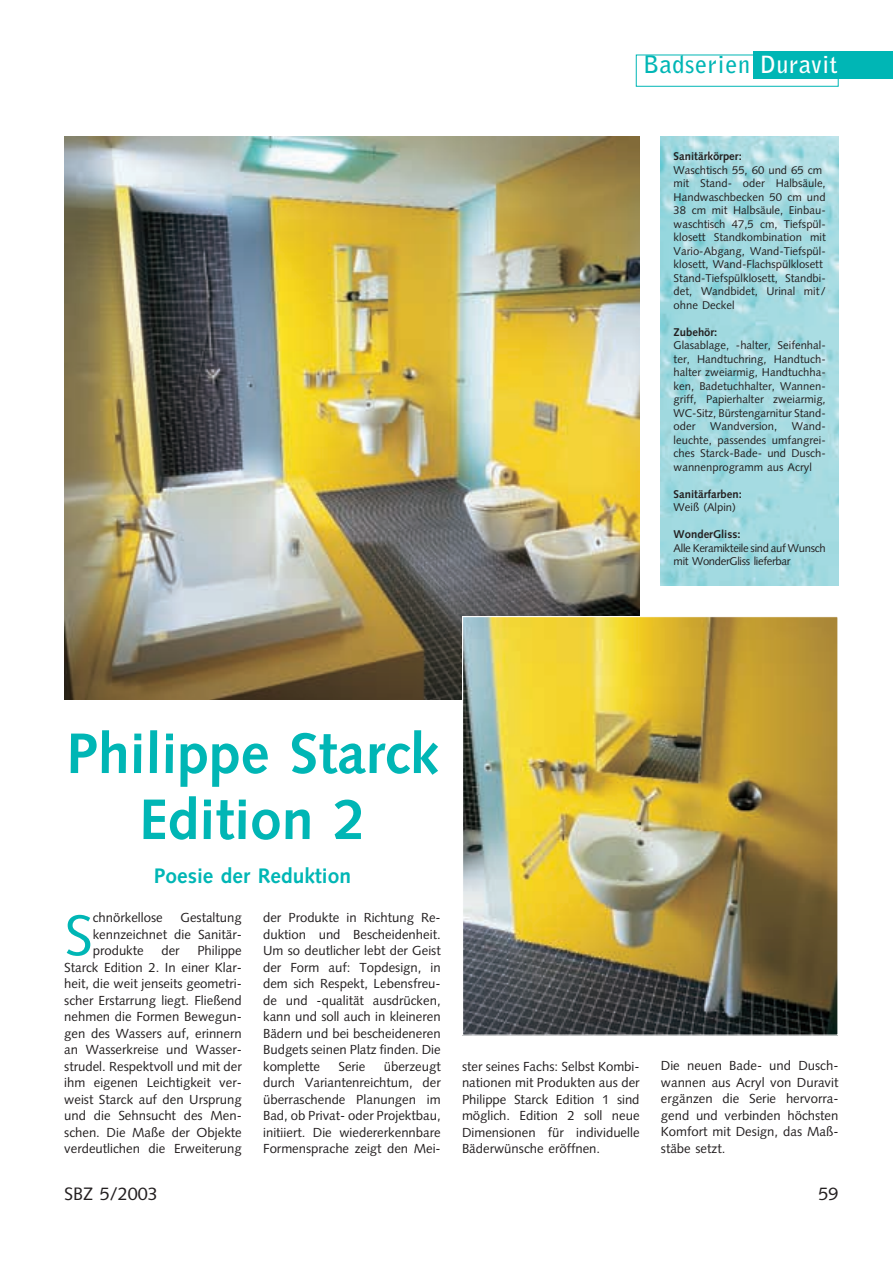
<style>
.page{position:relative;width:893px;height:1263px;background:#fff}
.page>*{position:absolute;margin:0;border:0;box-sizing:border-box;transform-origin:0 0}
.t1{font:57.15px "Syntax";color:#00b6b5}
.t2{font:700 57px/66px "Syntax";color:#00b6b5;text-align:center}
.t3{font:700 24px "Bell Gothic";letter-spacing:.03em;color:#00b6b5}
.t4{font:700 21px "Syntax";color:#00b6b5}
.t5{font:18px "Syntax";color:#231f20}
.t6{font:13.2px/16.5px "Syntax";color:#231f20;text-align:justify}
.t7{font:11.25px/13.5px "Syntax";color:#231f20;text-align:justify}
.t8{font:11.25px/13.5px "Syntax";letter-spacing:-.03em;color:#231f20}
.t9{font:700 11.25px "Syntax";color:#231f20}
.s1{color:#fff}
</style>
<div class="page">
<div style="left:753px;top:51px;width:139px;height:28px;background:#00b6b5"></div>
<div style="left:636px;top:55px;width:202px;height:32px;border:1px solid #00b6b5"></div>
<img style="left:661px;top:136px;width:177px;height:450px">
<img style="left:64px;top:136px;width:575px;height:564px">
<img style="left:464px;top:618px;width:372px;height:416px">
<div style="left:462px;top:616px;width:376px;height:420px;border:1px solid #fff"></div>
<h3 class="t3" style="left:643px;top:55px;width:196px">Badserien <span class="s1">Duravit</span></h3>
<h2 class="t2" style="left:66px;top:726px;width:374px">Philippe Starck<br>Edition 2</h2>
<h3 class="t4" style="left:154px;top:867px;width:199px">Poesie der Reduktion</h3>
<p class="t9" style="left:673px;top:152px;width:70px">Sanitärkörper:</p>
<p class="t7" style="left:673px;top:164px;width:154px;text-align:left">Waschtisch 55, 60 und 65 cm mit Stand- oder Halbsäule,<br>Handwaschbecken 50 cm und<br>38 cm mit Halbsäule, Einbau&shy;waschtisch 47,5 cm, Tiefspül&shy;klosett Standkombination mit<br>Vario-Abgang, Wand-Tiefspül&shy;klosett, Wand-Flachspülklosett<br>Stand-Tiefspülklosett, Standbi&shy;det, Wandbidet, Urinal mit/ ohne Deckel</p>
<p class="t9" style="left:673px;top:327px;width:45px">Zubehör:</p>
<p class="t7" style="left:673px;top:340px;width:154px">Glasablage, -halter, Seifenhal&shy;ter, Handtuchring, Handtuch&shy;halter zweiarmig, Handtuchha&shy;ken, Badetuchhalter, Wannen&shy;griff, Papierhalter zweiarmig, WC-Sitz, Bürstengarnitur Stand&shy;oder</p>
<p class="t7" style="left:673px;top:421px;width:154px;text-indent:118px">Wand&shy;leuchte, passendes umfangrei&shy;ches Starck-Bade- und Dusch&shy;wannenprogramm aus Acryl</p>
<p class="t9" style="left:673px;top:489px;width:70px">Sanitärfarben:</p>
<p class="t7" style="left:673px;top:502px;width:64px">Weiß (Alpin)</p>
<p class="t9" style="left:673px;top:530px;width:68px">WonderGliss:</p>
<p class="t8" style="left:673px;top:542px;width:154px">Alle Keramikteile sind auf Wunsch mit WonderGliss lieferbar</p>
<p class="t7" style="left:710px;top:421px;width:68px">Wandversion,</p>
<h1 class="t1" style="left:64px;top:912px;width:30px">S</h1>
<p class="t6" style="left:93px;top:911px;width:71px">chnörkellose</p>
<p class="t6" style="left:93px;top:911px;width:151px;text-indent:88px">Gestaltung kennzeichnet die Sanitär&shy;produkte</p>
<p class="t6" style="left:64px;top:944px;width:179px;text-indent:133px">Philippe Starck Edition 2. In einer Klar&shy;heit, die weit jenseits geometri&shy;scher Erstarrung liegt. Fließend nehmen die Formen Bewegun&shy;gen des Wassers auf, erinnern an Wasserkreise und Wasser&shy;strudel. Respektvoll und mit der ihm eigenen Leichtigkeit ver&shy;weist Starck auf den Ursprung und die Sehnsucht des Men&shy;schen. Die Maße der Objekte verdeutlichen die Erweiterung</p>
<p class="t6" style="left:161px;top:944px;width:20px">der</p>
<p class="t6" style="left:263px;top:911px;width:179px">der Produkte in Richtung Re&shy;duktion und Bescheidenheit.<br>Um so deutlicher lebt der Geist der Form auf: Topdesign, in dem sich Respekt, Lebensfreu&shy;de und -qualität ausdrücken, kann und soll auch in kleineren Bädern und bei bescheideneren Budgets seinen Platz finden. Die komplette</p>
<p class="t6" style="left:263px;top:1059px;width:179px;text-indent:121px">überzeugt durch Variantenreichtum, der überraschende Planungen im Bad, ob Privat- oder Projektbau, initiiert. Die wiedererkennbare Formensprache zeigt den Mei-</p>
<p class="t6" style="left:462px;top:1059px;width:179px">ster seines Fachs: Selbst Kombi&shy;nationen mit Produkten aus der Philippe Starck Edition 1 sind möglich. Edition 2 soll neue Dimensionen für individuelle Bäderwünsche eröffnen.</p>
<p class="t6" style="left:661px;top:1059px;width:179px">Die neuen Bade- und Dusch&shy;wannen aus Acryl von Duravit ergänzen die Serie hervorra&shy;gend und verbinden höchsten Komfort mit Design, das Maß&shy;stäbe setzt.</p>
<p class="t6" style="left:338px;top:1059px;width:28px">Serie</p>
<h3 class="t5" style="left:64px;top:1186px;width:95px">SBZ 5/2003</h3>
<h3 class="t5" style="left:818px;top:1187px;width:22px">59</h3>
</div>
